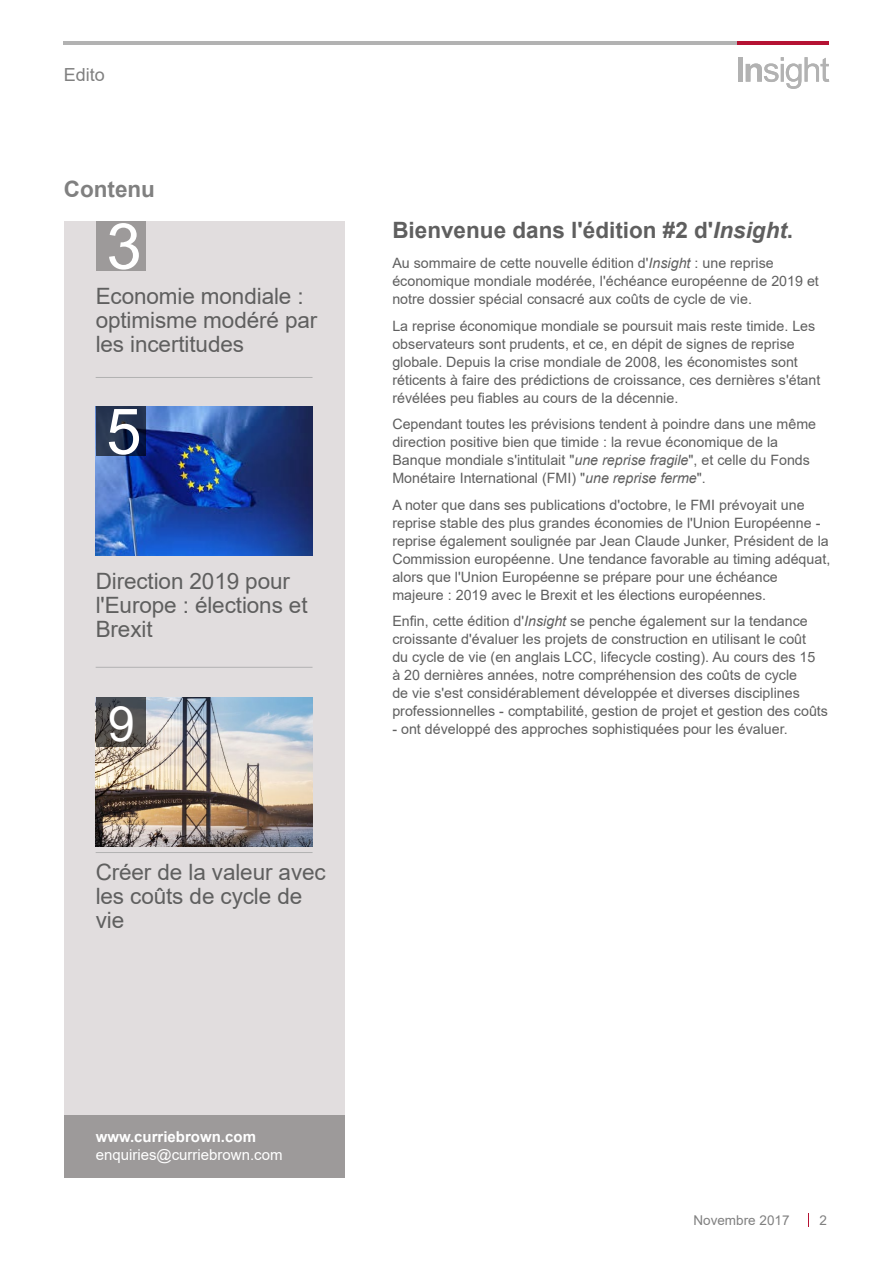
<style>
.page{position:relative;width:893px;height:1263px;background:#fff}
.page>*{position:absolute;margin:0;border:0;box-sizing:border-box;transform-origin:0 0}
.Body{font:63.6px "Arial";color:#fff}
.Body-2{font:48.6px "Arial";color:#fff}
.H1_Red{font:22.5px/24px "Arial";letter-spacing:-.005em;color:#5f5f5f}
.H2_Grey{font:700 22.5px "Arial";color:#5f5f5f}
.H2_Grey-2{font:700 22.5px "Arial";color:#808080}
.t1{font:18px "Arial";color:#808080}
.Body-3{font:15px "Arial";color:#fff}
.Body-4{font:700 15px "Arial";color:#fff}
.Body-5{font:14.25px/18px "Arial";color:#5f5f5f}
.Grey_Highlight{font:13.5px "Arial";color:#808080}
.s1{font-style:italic}
</style>
<div class="page">
<svg style="left:808px;top:1213px;width:1px;height:13px"></svg>
<div style="left:64px;top:221px;width:280px;height:957px;background:#e1ddde"></div>
<img style="left:96px;top:406px;width:217px;height:149px">
<img style="left:96px;top:697px;width:217px;height:149px">
<hr style="left:96px;top:377px;width:217px;height:1px;background:#b2b2b2">
<hr style="left:96px;top:852px;width:217px;height:1px;background:#b2b2b2">
<hr style="left:96px;top:667px;width:217px;height:1px;background:#b2b2b2">
<div style="left:96px;top:221px;width:50px;height:50px;background:#9d9a9a"></div>
<svg style="left:96px;top:406px;width:50px;height:50px;background:#1e2d4c"></svg>
<svg style="left:96px;top:697px;width:50px;height:50px;background:#4e4c4c"></svg>
<div style="left:737px;top:57px;width:5px;height:25px;background:#b2b2b2"></div>
<svg style="left:746px;top:57px;width:83px;height:32px"></svg>
<hr style="left:64px;top:41px;width:765px;height:4px;background:#b2b2b2">
<hr style="left:737px;top:41px;width:92px;height:4px;background:#b51233">
<div style="left:64px;top:1116px;width:280px;height:62px;background:#9d9a9a"></div>
<p class="t1" style="left:64px;top:62px;width:43px">Edito</p>
<p class="H2_Grey-2" style="left:64px;top:173px;width:93px">Contenu</p>
<p class="Body" style="left:106px;top:203px;width:37px">3</p>
<p class="H1_Red" style="left:96px;top:284px;width:223px">Economie mondiale : optimisme modéré par les incertitudes</p>
<p class="Body" style="left:106px;top:388px;width:37px">5</p>
<p class="H1_Red" style="left:96px;top:568px;width:213px">Direction 2019 pour l'Europe : élections et<br>Brexit</p>
<p class="Body-2" style="left:108px;top:691px;width:29px">9</p>
<p class="H1_Red" style="left:96px;top:860px;width:232px">Créer de la valeur avec les coûts de cycle de vie</p>
<p class="H2_Grey" style="left:392px;top:214px;width:402px">Bienvenue dans l'édition #2 d'<span class="s1">Insight</span>.</p>
<p class="Body-5" style="left:392px;top:254px;width:428px">Au sommaire de cette nouvelle édition d'<span class="s1">Insight</span> : une reprise économique mondiale modérée, l'échéance européenne de 2019 et notre dossier spécial consacré aux coûts de cycle de vie.</p>
<p class="Body-5" style="left:392px;top:317px;width:430px">La reprise économique mondiale se poursuit mais reste timide. Les observateurs sont prudents, et ce, en dépit de signes de reprise globale. Depuis la crise mondiale de 2008, les économistes sont réticents à faire des prédictions de croissance, ces dernières s'étant révélées peu fiables au cours de la décennie.</p>
<p class="Body-5" style="left:392px;top:415px;width:425px">Cependant toutes les prévisions tendent à poindre dans une même direction positive bien que timide : la revue économique de la Banque mondiale s'intitulait "<span class="s1">une reprise fragile</span>", et celle du Fonds Monétaire International (FMI) "<span class="s1">une reprise ferme</span>".</p>
<p class="Body-5" style="left:392px;top:496px;width:439px">A noter que dans ses publications d'octobre, le FMI prévoyait une reprise stable des plus grandes économies de l'Union Européenne - reprise également soulignée par Jean Claude Junker, Président de la Commission européenne. Une tendance favorable au timing adéquat, alors que l'Union Européenne se prépare pour une échéance majeure : 2019 avec le Brexit et les élections européennes.</p>
<p class="Body-5" style="left:392px;top:612px;width:437px">Enfin, cette édition d'<span class="s1">Insight</span> se penche également sur la tendance croissante d'évaluer les projets de construction en utilisant le coût<br>du cycle de vie (en anglais LCC, lifecycle costing). Au cours des 15<br>à 20 dernières années, notre compréhension des coûts de cycle<br>de vie s'est considérablement développée et diverses disciplines professionnelles - comptabilité, gestion de projet et gestion des coûts</p>
<p class="Body-5" style="left:392px;top:720px;width:397px">- ont développé des approches sophistiquées pour les évaluer.</p>
<p class="Body-4" style="left:96px;top:1126px;width:162px">www.curriebrown.com</p>
<p class="Body-3" style="left:96px;top:1144px;width:188px">enquiries@curriebrown.com</p>
<p class="Grey_Highlight" style="left:699px;top:1210px;width:101px">September 2017</p>
<p class="Grey_Highlight" style="left:819px;top:1211px;width:9px">2</p>
<p class="Grey_Highlight" style="left:693px;top:1211px;width:98px">Novembre 2017</p>
</div>
